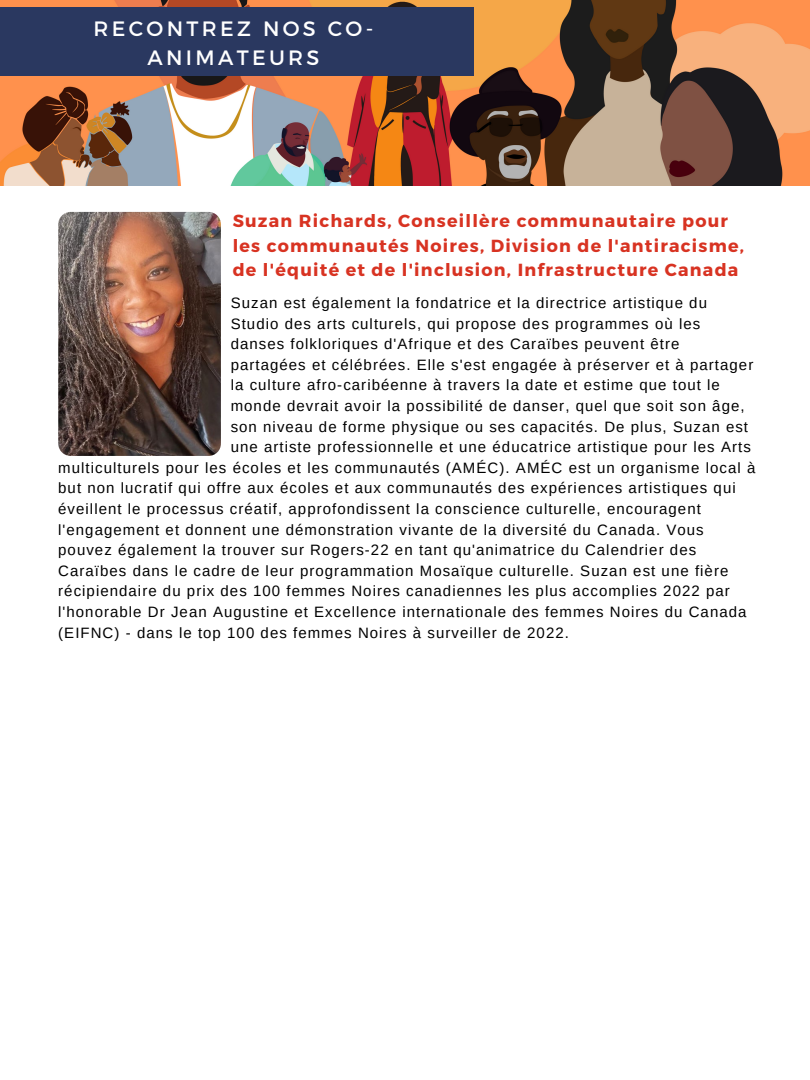
<style>
.page{position:relative;width:810px;height:1080px;background:#fff}
.page>*{position:absolute;margin:0;border:0;box-sizing:border-box;transform-origin:0 0}
.t1{font:20.75px/29.1px "Montserrat";letter-spacing:.16em;color:#fff;text-align:center}
.t2{font:700 17.5px/24.4px "Montserrat";letter-spacing:.07em;color:#d83322}
.t3{font:15px/20.6px "Arimo";letter-spacing:.07em;color:#000}
</style>
<div class="page">
<img style="left:58px;top:212px;width:163px;height:244px;border-radius:12px">
<img style="left:0;top:0;width:810px;height:185px">
<div style="left:0;top:8px;width:474px;height:67px;background:#2a3860"></div>
<h1 class="t1" style="left:94px;top:13px;width:281px">RECONTREZ NOS CO-<br>ANIMATEURS</h1>
<p class="t2" style="left:233px;top:208px;width:513px">Suzan Richards, Conseillère communautaire pour les communautés Noires, Division de l'antiracisme, de l'équité et de l'inclusion, Infrastructure Canada</p>
<p class="t3" style="left:231px;top:292px;width:524px">Suzan est également la fondatrice et la directrice artistique du Studio des arts culturels, qui propose des programmes où les danses folkloriques d'Afrique et des Caraïbes peuvent être partagées et célébrées. Elle s'est engagée à préserver et à partager la culture afro-caribéenne à travers la date et estime que tout le monde devrait avoir la possibilité de danser, quel que soit son âge, son niveau de forme physique ou ses capacités. De plus, Suzan est une artiste professionnelle et une éducatrice artistique pour les Arts</p>
<p class="t3" style="left:58px;top:457px;width:699px">multiculturels pour les écoles et les communautés (AMÉC). AMÉC est un organisme local à but non lucratif qui offre aux écoles et aux communautés des expériences artistiques qui éveillent le processus créatif, approfondissent la conscience culturelle, encouragent l'engagement et donnent une démonstration vivante de la diversité du Canada. Vous pouvez également la trouver sur Rogers-22 en tant qu'animatrice du Calendrier des Caraïbes dans le cadre de leur programmation Mosaïque culturelle. Suzan est une fière récipiendaire du prix des 100 femmes Noires canadiennes les plus accomplies 2022 par l'honorable Dr Jean Augustine et Excellence internationale des femmes Noires du Canada (EIFNC) - dans le top 100 des femmes Noires à surveiller de 2022.</p>
</div>
